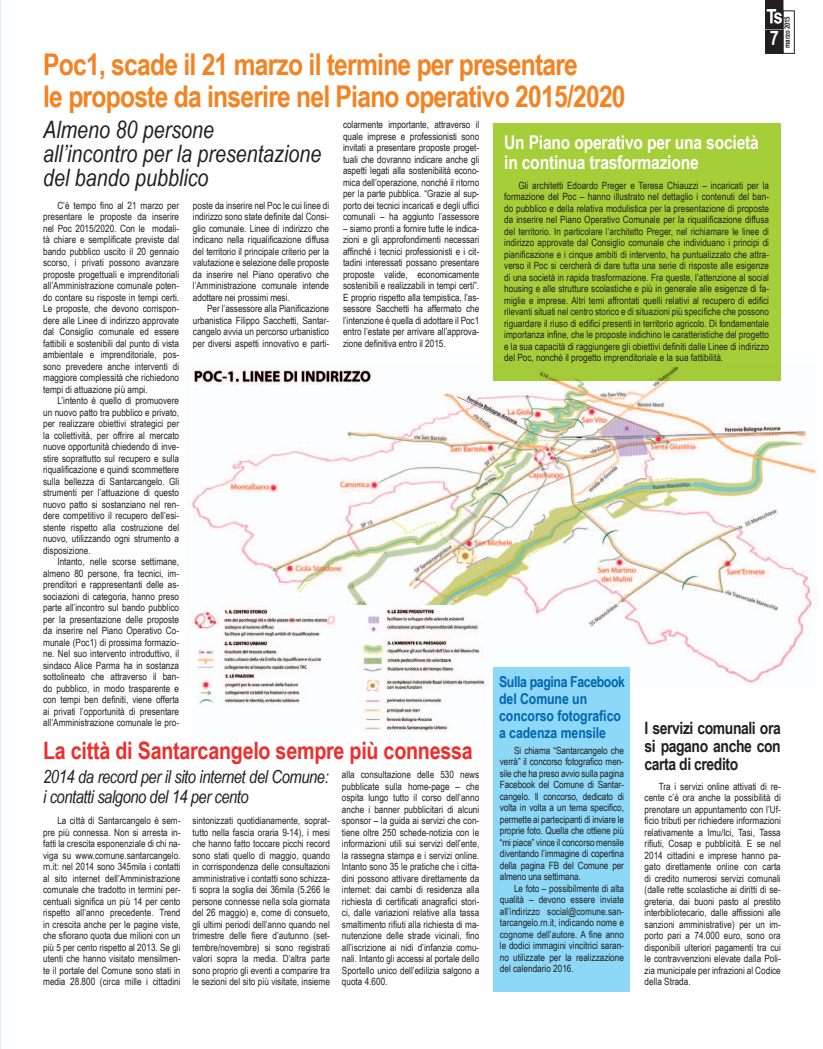
<style>
.page{position:relative;width:823px;height:1049px;background:#fff}
.page>*{position:absolute;margin:0;border:0;box-sizing:border-box;transform-origin:0 0}
.t1{font:700 30px/32px "Arial Narrow";letter-spacing:-.025em;color:#f58220}
.t2{font:italic 24px/24px "Arial Narrow";color:#231f20}
.t3{font:700 24px "Arial Narrow";letter-spacing:-.01em;color:#ee2e2c}
.t4{font:700 20px "Arial Narrow";color:#fff}
.t5{font:700 19px/20px "Arial Narrow";letter-spacing:-.01em;color:#fff}
.t6{font:italic 18px/20px "Arial Narrow";letter-spacing:-.025em;color:#231f20}
.t7{font:700 17px/18px "Arial Narrow";letter-spacing:-.025em;color:#231f20;text-align:justify}
.t8{font:700 15px/17px "Arial Narrow";letter-spacing:-.005em;color:#0166b3}
.t9{font:10px/11.5px "Arial Narrow";color:#231f20;text-align:justify}
.t10{font:700 7.5px "Arial Narrow";letter-spacing:-.025em;color:#231f20}
</style>
<div class="page">
<div style="left:493px;top:123px;width:287px;height:258px;background:#a6ce39"></div>
<hr style="left:0;top:0;width:1px;height:1049px;background:#e4eff8">
<div style="left:782px;top:11px;width:12px;height:43px;border:1px solid #231f20"></div>
<div style="left:765px;top:30px;width:17px;height:23px;background:#231f20"></div>
<div style="left:765px;top:30px;width:17px;height:24px;border:1px solid #231f20"></div>
<svg style="left:765px;top:0;width:17px;height:29px"></svg>
<img style="left:187px;top:362px;width:630px;height:322px">
<div style="left:493px;top:668px;width:136px;height:324px;background:#8dd7f7"></div>
<img style="left:191px;top:605px;width:295px;height:127px">
<h1 class="t1" style="left:43px;top:47px;width:583px">Poc1, scade il 21 marzo il termine per presentare<br>le proposte da inserire nel Piano operativo 2015/2020</h1>
<p class="t10" style="left:781px;top:48px;width:33px;rotate:-90deg">marzo 2015</p>
<h3 class="t4" style="left:769px;top:23px;width:11px">7</h3>
<h2 class="t2" style="left:43px;top:117px;width:279px">Almeno 80 persone<br>all’incontro per la presentazione del bando pubblico</h2>
<p class="t9" style="left:43px;top:199px;width:137px;text-indent:14px">C’è tempo fino al 21 marzo per presentare le proposte da inserire nel Poc 2015/2020. Con le modali&shy;tà chiare e semplificate previste dal bando pubblico uscito il 20 gennaio scorso, i privati possono avanzare proposte progettuali e imprenditoriali all’Amministrazione comunale poten&shy;do contare su risposte in tempi certi.<br>Le proposte, che devono corrispon&shy;dere alle Linee di indirizzo approvate dal Consiglio comunale ed essere fattibili e sostenibili dal punto di vista ambientale e imprenditoriale, pos&shy;sono prevedere anche interventi di maggiore complessità che richiedono tempi di attuazione più ampi.</p>
<p class="t9" style="left:43px;top:395px;width:137px;text-indent:14px">L’intento è quello di promuovere un nuovo patto tra pubblico e privato, per realizzare obiettivi strategici per la collettività, per offrire al mercato nuove opportunità chiedendo di inve&shy;stire soprattutto sul recupero e sulla riqualificazione e quindi scommettere sulla bellezza di Santarcangelo. Gli strumenti per l’attuazione di questo nuovo patto si sostanziano nel ren&shy;dere competitivo il recupero dell’esi&shy;stente rispetto alla costruzione del nuovo, utilizzando ogni strumento a disposizione.</p>
<p class="t9" style="left:43px;top:556px;width:137px;text-indent:14px">Intanto, nelle scorse settimane, almeno 80 persone, fra tecnici, im&shy;prenditori e rappresentanti delle as&shy;sociazioni di categoria, hanno preso parte all’incontro sul bando pubblico per la presentazione delle proposte da inserire nel Piano Operativo Co&shy;munale (Poc1) di prossima formazio&shy;ne. Nel suo intervento introduttivo, il sindaco Alice Parma ha in sostanza sottolineato che attraverso il ban&shy;do pubblico, in modo trasparente e con tempi ben definiti, viene offerta ai privati l’opportunità di presentare all’Amministrazione comunale le pro-</p>
<p class="t9" style="left:193px;top:199px;width:138px">poste da inserire nel Poc le cui linee di indirizzo sono state definite dal Consi&shy;glio comunale. Linee di indirizzo che indicano nella riqualificazione diffusa del territorio il principale criterio per la valutazione e selezione delle proposte da inserire nel Piano operativo che l’Amministrazione comunale intende adottare nei prossimi mesi.</p>
<p class="t9" style="left:193px;top:303px;width:138px;text-indent:14px">Per l’assessore alla Pianificazione urbanistica Filippo Sacchetti, Santar&shy;cangelo avvia un percorso urbanistico per diversi aspetti innovativo e parti-</p>
<p class="t9" style="left:343px;top:118px;width:138px">colarmente importante, attraverso il quale imprese e professionisti sono invitati a presentare proposte proget&shy;tuali che dovranno indicare anche gli aspetti legati alla sostenibilità econo&shy;mica dell’operazione, nonché il ritorno per la parte pubblica. “Grazie al sup&shy;porto dei tecnici incaricati e degli uffici comunali – ha aggiunto l’assessore</p>
<p class="t9" style="left:343px;top:222px;width:138px">– siamo pronti a fornire tutte le indica&shy;zioni e gli approfondimenti necessari affinché i tecnici professionisti e i cit&shy;tadini interessati possano presentare proposte valide, economicamente sostenibili e realizzabili in tempi certi”.<br>E proprio rispetto alla tempistica, l’as&shy;sessore Sacchetti ha affermato che l’intenzione è quella di adottare il Poc1 entro l’estate per arrivare all’approva&shy;zione definitiva entro il 2015.</p>
<h2 class="t3" style="left:43px;top:732px;width:431px">La città di Santarcangelo sempre più connessa</h2>
<h3 class="t6" style="left:43px;top:766px;width:287px">2014 da record per il sito internet del Comune: i contatti salgono del 14 per cento</h3>
<p class="t9" style="left:43px;top:815px;width:139px;text-indent:14px">La città di Santarcangelo è sem&shy;pre più connessa. Non si arresta in&shy;fatti la crescita esponenziale di chi na&shy;viga su www.comune.santarcangelo. rn.it: nel 2014 sono 345mila i contatti al sito internet dell’Amministrazione comunale che tradotto in termini per&shy;centuali significa un più 14 per cento rispetto all’anno precedente. Trend in crescita anche per le pagine viste, che sfiorano quota due milioni con un più 5 per cento rispetto al 2013. Se gli utenti che hanno visitato mensilmen&shy;te il portale del Comune sono stati in media 28.800 (circa mille i cittadini</p>
<p class="t9" style="left:192px;top:815px;width:139px">sintonizzati quotidianamente, soprat&shy;tutto nella fascia oraria 9-14), i mesi che hanno fatto toccare picchi record sono stati quello di maggio, quando in corrispondenza delle consultazioni amministrative i contatti sono schizza&shy;ti sopra la soglia dei 36mila (5.266 le persone connesse nella sola giornata del 26 maggio) e, come di consueto, gli ultimi periodi dell’anno quando nel trimestre delle fiere d’autunno (set&shy;tembre/novembre) si sono registrati valori sopra la media. D’altra parte sono proprio gli eventi a comparire tra le sezioni del sito più visitate, insieme</p>
<p class="t9" style="left:342px;top:768px;width:139px">alla consultazione delle 530 news pubblicate sulla home-page – che ospita lungo tutto il corso dell’anno anche i banner pubblicitari di alcuni sponsor – la guida ai servizi che con&shy;tiene oltre 250 schede-notizia con le informazioni utili sui servizi dell’ente, la rassegna stampa e i servizi online.<br>Intanto sono 35 le pratiche che i citta&shy;dini possono attivare direttamente da internet: dai cambi di residenza alla richiesta di certificati anagrafici stori&shy;ci, dalle variazioni relative alla tassa smaltimento rifiuti alla richiesta di ma&shy;nutenzione delle strade vicinali, fino all’iscrizione ai nidi d’infanzia comu&shy;nali. Intanto gli accessi al portale dello Sportello unico dell’edilizia salgono a quota 4.600.</p>
<h3 class="t5" style="left:504px;top:131px;width:256px">Un Piano operativo per una società in continua trasformazione</h3>
<p class="t9" style="left:504px;top:179px;width:266px;text-indent:14px">Gli architetti Edoardo Preger e Teresa Chiauzzi – incaricati per la formazione del Poc – hanno illustrato nel dettaglio i contenuti del ban&shy;do pubblico e della relativa modulistica per la presentazione di proposte da inserire nel Piano Operativo Comunale per la riqualificazione diffusa del territorio. In particolare l’architetto Preger, nel richiamare le linee di indirizzo approvate dal Consiglio comunale che individuano i principi di pianificazione e i cinque ambiti di intervento, ha puntualizzato che attra&shy;verso il Poc si cercherà di dare tutta una serie di risposte alle esigenze di una società in rapida trasformazione. Fra queste, l’attenzione al social housing e alle strutture scolastiche e più in generale alle esigenze di fa&shy;miglie e imprese. Altri temi affrontati quelli relativi al recupero di edifici rilevanti situati nel centro storico e di situazioni più specifiche che possono riguardare il riuso di edifici presenti in territorio agricolo. Di fondamentale importanza infine, che le proposte indichino le caratteristiche del progetto e la sua capacità di raggiungere gli obiettivi definiti dalle Linee di indirizzo del Poc, nonché il progetto imprenditoriale e la sua fattibilità.</p>
<h3 class="t8" style="left:499px;top:672px;width:127px">Sulla pagina Facebook del Comune un concorso fotografico a cadenza mensile</h3>
<p class="t9" style="left:499px;top:744px;width:126px;text-indent:14px">Si chiama “Santarcangelo che verrà” il concorso fotografico men&shy;sile che ha preso avvio sulla pagina Facebook del Comune di Santar&shy;cangelo. Il concorso, dedicato di volta in volta a un tema specifico, permette ai partecipanti di inviare le proprie foto. Quella che ottiene più “mi piace” vince il concorso mensile diventando l’immagine di copertina della pagina FB del Comune per almeno una settimana.</p>
<p class="t9" style="left:499px;top:882px;width:126px;text-indent:14px">Le foto – possibilmente di alta qualità – devono essere inviate all’indirizzo social@comune.san&shy;tarcangelo.rn.it, indicando nome e cognome dell’autore. A fine anno le dodici immagini vincitrici saran&shy;no utilizzate per la realizzazione del calendario 2016.</p>
<h3 class="t7" style="left:644px;top:718px;width:138px">I servizi comunali ora si pagano anche con carta di credito</h3>
<p class="t9" style="left:644px;top:780px;width:138px;text-indent:14px">Tra i servizi online attivati di re&shy;cente c’è ora anche la possibilità di prenotare un appuntamento con l’Uf&shy;ficio tributi per richiedere informazioni relativamente a Imu/Ici, Tasi, Tassa rifiuti, Cosap e pubblicità. E se nel 2014 cittadini e imprese hanno pa&shy;gato direttamente online con carta di credito numerosi servizi comunali (dalle rette scolastiche ai diritti di se&shy;greteria, dai buoni pasto al prestito interbibliotecario, dalle affissioni alle sanzioni amministrative) per un im&shy;porto pari a 74.000 euro, sono ora disponibili ulteriori pagamenti tra cui le contravvenzioni elevate dalla Poli&shy;zia municipale per infrazioni al Codice della Strada.</p>
</div>
